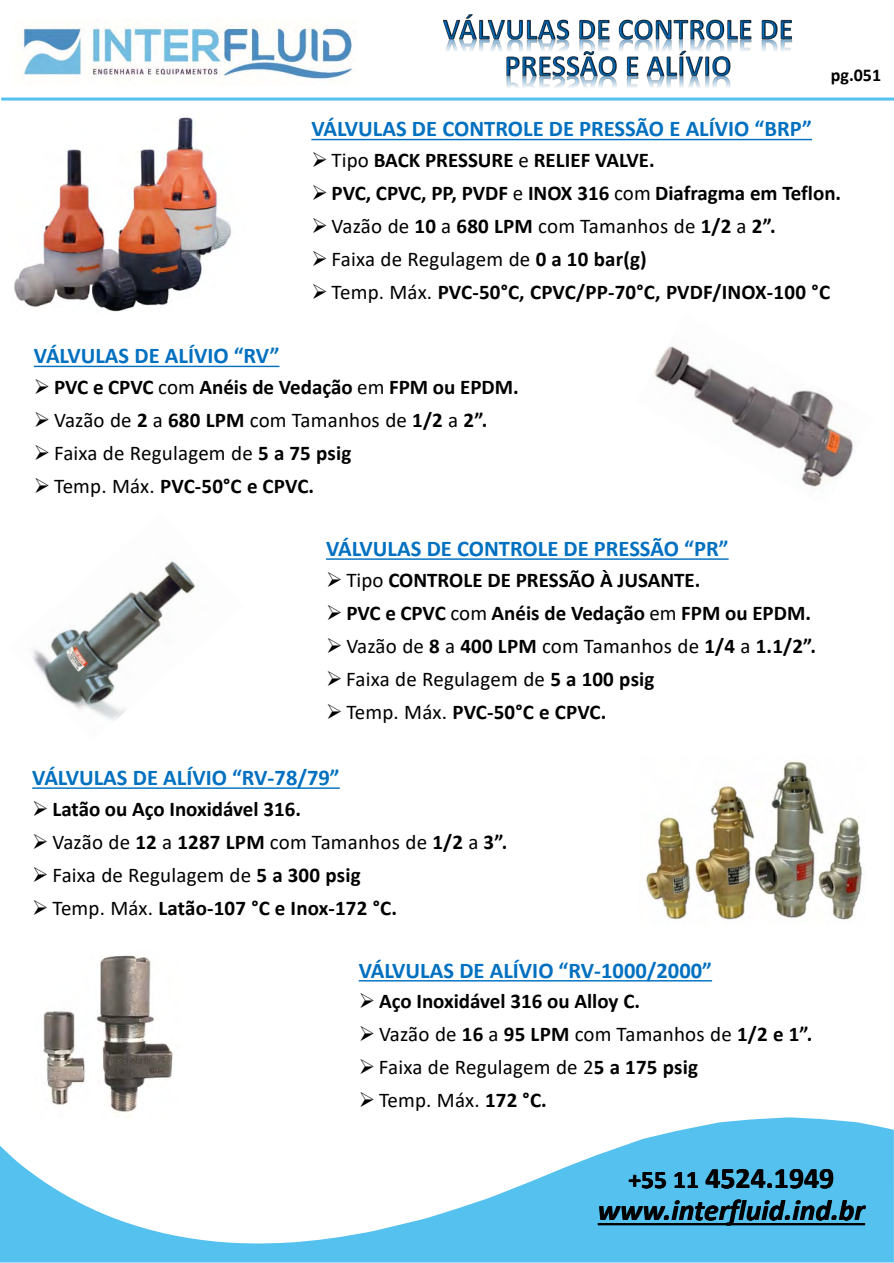
<style>
.page{position:relative;width:894px;height:1263px;background:#fff}
.page>*{position:absolute;margin:0;border:0;box-sizing:border-box;transform-origin:0 0}
.t1{font:italic 700 29.7px/31.5px "Calibri";color:#000;text-align:center}
.t2{font:700 22.5px "Calibri";color:#0070c0}
.t3{font:700 21px "Calibri";color:#000}
.t4{font:21px "Calibri";letter-spacing:.005em;color:#000}
.t5{font:700 18px "Calibri";color:#000}
.s1{font-weight:400}
.s2{font-weight:700}
.s3{font-style:normal;font-size:25.5px}
.s4{font-style:normal}
</style>
<div class="page">
<svg style="left:0;top:1117px;width:893px;height:146px;fill:#54c1ef"></svg>
<img style="left:21px;top:23px;width:331px;height:56px">
<hr style="left:1px;top:98px;width:892px;height:3px;background:#54c1ef">
<svg style="left:597px;top:1223px;width:267px;height:2px"></svg>
<svg style="left:311px;top:139px;width:500px;height:1px"></svg>
<img style="left:14px;top:117px;width:218px;height:195px">
<img style="left:654px;top:346px;width:200px;height:141px">
<svg style="left:34px;top:366px;width:245px;height:1px"></svg>
<svg style="left:326px;top:558px;width:402px;height:2px"></svg>
<img style="left:33px;top:561px;width:162px;height:160px">
<svg style="left:32px;top:787px;width:308px;height:2px"></svg>
<img style="left:646px;top:761px;width:216px;height:159px">
<svg style="left:358px;top:980px;width:354px;height:2px"></svg>
<img style="left:36px;top:955px;width:143px;height:163px">
<img style="left:442px;top:15px;width:350px;height:86px">
<p class="t5" style="left:830px;top:62px;width:52px">pg.051</p>
<p class="t2" style="left:311px;top:113px;width:502px">VÁLVULAS DE CONTROLE DE PRESSÃO E ALÍVIO “BRP”</p>
<p class="t3" style="left:311px;top:145px;width:344px">➢ <span class="s1">Tipo</span> BACK PRESSURE <span class="s1">e</span> RELIEF VALVE.</p>
<p class="t3" style="left:311px;top:178px;width:531px">➢ PVC, CPVC, PP, PVDF <span class="s1">e</span> INOX 316 <span class="s1">com</span> Diafragma em Teflon.</p>
<p class="t4" style="left:311px;top:211px;width:465px">➢ Vazão de <span class="s2">10</span> a <span class="s2">680 LPM</span> com Tamanhos de <span class="s2">1/2</span> a <span class="s2">2”.</span></p>
<p class="t4" style="left:311px;top:244px;width:337px">➢ Faixa de Regulagem de <span class="s2">0 a 10 bar(g)</span></p>
<p class="t3" style="left:311px;top:277px;width:520px">➢ <span class="s1">Temp. Máx.</span> PVC-50°C, CPVC/PP-70°C, PVDF/INOX-100 °C</p>
<p class="t2" style="left:34px;top:340px;width:247px">VÁLVULAS DE ALÍVIO “RV”</p>
<p class="t3" style="left:34px;top:372px;width:486px">➢ PVC e CPVC <span class="s1">com</span> Anéis de Vedação <span class="s1">em</span> FPM ou EPDM.</p>
<p class="t4" style="left:34px;top:405px;width:455px">➢ Vazão de <span class="s2">2</span> a <span class="s2">680 LPM</span> com Tamanhos de <span class="s2">1/2</span> a <span class="s2">2”.</span></p>
<p class="t4" style="left:34px;top:438px;width:319px">➢ Faixa de Regulagem de <span class="s2">5 a 75 psig</span></p>
<p class="t3" style="left:34px;top:471px;width:282px">➢ <span class="s1">Temp. Máx.</span> PVC-50°C e CPVC.</p>
<p class="t2" style="left:326px;top:532px;width:404px">VÁLVULAS DE CONTROLE DE PRESSÃO “PR”</p>
<p class="t3" style="left:326px;top:565px;width:376px">➢ <span class="s1">Tipo</span> CONTROLE DE PRESSÃO À JUSANTE.</p>
<p class="t3" style="left:326px;top:598px;width:486px">➢ PVC e CPVC <span class="s1">com</span> Anéis de Vedação <span class="s1">em</span> FPM ou EPDM.</p>
<p class="t4" style="left:326px;top:631px;width:491px">➢ Vazão de <span class="s2">8</span> a <span class="s2">400 LPM</span> com Tamanhos de <span class="s2">1/4</span> a <span class="s2">1.1/2”.</span></p>
<p class="t4" style="left:326px;top:664px;width:330px">➢ Faixa de Regulagem de <span class="s2">5 a 100 psig</span></p>
<p class="t3" style="left:326px;top:697px;width:282px">➢ <span class="s1">Temp. Máx.</span> PVC-50°C e CPVC.</p>
<p class="t2" style="left:32px;top:761px;width:309px">VÁLVULAS DE ALÍVIO “RV-78/79”</p>
<p class="t3" style="left:32px;top:794px;width:270px">➢ Latão ou Aço Inoxidável 316.</p>
<p class="t4" style="left:32px;top:827px;width:476px">➢ Vazão de <span class="s2">12</span> a <span class="s2">1287 LPM</span> com Tamanhos de <span class="s2">1/2</span> a <span class="s2">3”.</span></p>
<p class="t4" style="left:32px;top:860px;width:330px">➢ Faixa de Regulagem de <span class="s2">5 a 300 psig</span></p>
<p class="t3" style="left:32px;top:893px;width:366px">➢ <span class="s1">Temp. Máx.</span> Latão-107 °C e Inox-172 °C.</p>
<p class="t2" style="left:358px;top:954px;width:355px">VÁLVULAS DE ALÍVIO “RV-1000/2000”</p>
<p class="t3" style="left:358px;top:986px;width:283px">➢ Aço Inoxidável 316 ou Alloy C.</p>
<p class="t4" style="left:358px;top:1020px;width:455px">➢ Vazão de <span class="s2">16</span> a <span class="s2">95 LPM</span> com Tamanhos de <span class="s2">1/2 e 1”.</span></p>
<p class="t4" style="left:358px;top:1053px;width:341px">➢ Faixa de Regulagem de 2<span class="s2">5 a 175 psig</span></p>
<p class="t4" style="left:358px;top:1086px;width:189px">➢ Temp. Máx. <span class="s2">172 °C.</span></p>
<h1 class="t1" style="left:597px;top:1162px;width:268px"><span class="s3">+55 11</span> <span class="s4">4524.1949 </span>www.interfluid.ind.br</h1>
</div>
